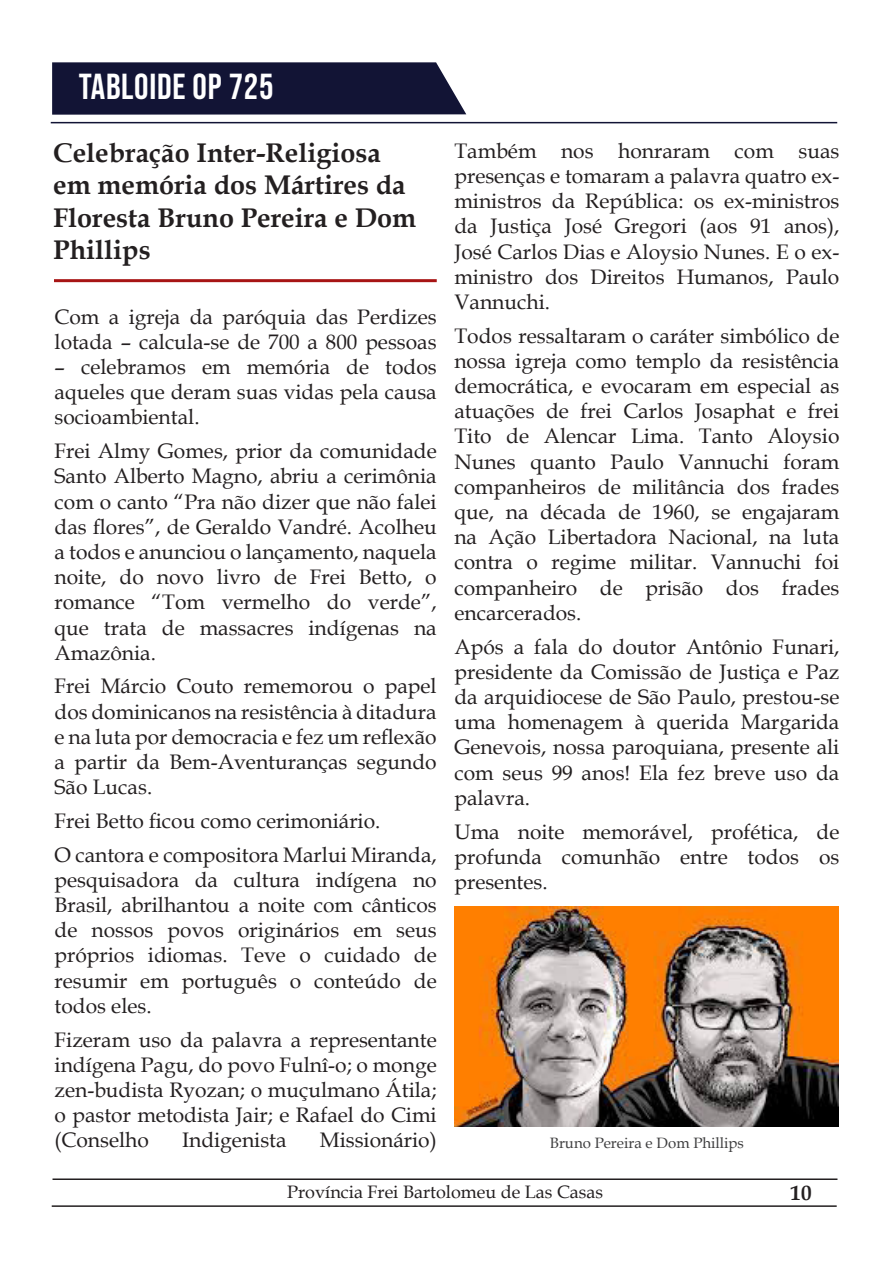
<style>
.page{position:relative;width:893px;height:1263px;background:#fff}
.page>*{position:absolute;margin:0;border:0;box-sizing:border-box;transform-origin:0 0}
.t1{font:36px "Bebas Neue";letter-spacing:.02em;color:#fff}
.t2{font:700 27px/32.4px "Book Antiqua";color:#231f20}
.Corpo_do_Texto{font:21px/25.2px "Book Antiqua";color:#231f20;text-align:justify}
.t3{font:700 21px "Book Antiqua";color:#231f20}
.t4{font:18px "Book Antiqua";color:#231f20}
.t5{font:15px "Book Antiqua";color:#3e3e3f}
</style>
<div class="page">
<hr style="left:53px;top:1178px;width:784px;height:2px;background:#231f20">
<hr style="left:52px;top:1205px;width:785px;height:2px;background:#231f20">
<svg style="left:52px;top:62px;width:415px;height:53px;background:#1d1f3f"></svg>
<hr style="left:51px;top:122px;width:786px;height:1px;background:#121435">
<hr style="left:54px;top:279px;width:383px;height:3px;background:#a71414">
<img style="left:454px;top:906px;width:385px;height:221px">
<h1 class="t1" style="left:79px;top:66px;width:196px">TABLOIDE OP 725</h1>
<p class="t2" style="left:53px;top:137px;width:365px">Celebração Inter-Religiosa em memória dos Mártires da<br>Floresta Bruno Pereira e Dom<br>Phillips</p>
<p class="Corpo_do_Texto" style="left:55px;top:303px;width:384px">Com a igreja da paróquia das Perdizes lotada – calcula-se de 700 a 800 pessoas</p>
<p class="Corpo_do_Texto" style="left:55px;top:354px;width:384px">– celebramos em memória de todos aqueles que deram suas vidas pela causa socioambiental.</p>
<p class="Corpo_do_Texto" style="left:55px;top:438px;width:384px">Frei Almy Gomes, prior da comunidade Santo Alberto Magno, abriu a cerimônia com o canto “Pra não dizer que não falei das flores”, de Geraldo Vandré. Acolheu a todos e anunciou o lançamento, naquela noite, do novo livro de Frei Betto, o romance “Tom vermelho do verde”, que trata de massacres indígenas na Amazônia.</p>
<p class="Corpo_do_Texto" style="left:55px;top:673px;width:384px">Frei Márcio Couto rememorou o papel dos dominicanos na resistência à ditadura e na luta por democracia e fez um reflexão a partir da Bem-Aventuranças segundo São Lucas.</p>
<p class="Corpo_do_Texto" style="left:55px;top:808px;width:327px">Frei Betto ficou como cerimoniário.</p>
<p class="Corpo_do_Texto" style="left:55px;top:841px;width:384px">O cantora e compositora Marlui Miranda, pesquisadora da cultura indígena no Brasil, abrilhantou a noite com cânticos de nossos povos originários em seus próprios idiomas. Teve o cuidado de resumir em português o conteúdo de todos eles.</p>
<p class="Corpo_do_Texto" style="left:55px;top:1026px;width:384px">Fizeram uso da palavra a representante indígena Pagu, do povo Fulnî-o; o monge zen-budista Ryozan; o muçulmano Átila; o pastor metodista Jair; e Rafael do Cimi (Conselho</p>
<p class="Corpo_do_Texto" style="left:182px;top:1127px;width:106px">Indigenista</p>
<p class="Corpo_do_Texto" style="left:320px;top:1127px;width:118px">Missionário)</p>
<p class="Corpo_do_Texto" style="left:454px;top:137px;width:386px">Também nos honraram com suas presenças e tomaram a palavra quatro ex&shy;ministros da República: os ex-ministros da Justiça José Gregori (aos 91 anos), José Carlos Dias e Aloysio Nunes. E o ex&shy;ministro dos Direitos Humanos, Paulo Vannuchi.</p>
<p class="Corpo_do_Texto" style="left:454px;top:322px;width:386px">Todos ressaltaram o caráter simbólico de nossa igreja como templo da resistência democrática, e evocaram em especial as atuações de frei Carlos Josaphat e frei Tito de Alencar Lima. Tanto Aloysio Nunes quanto Paulo Vannuchi foram companheiros de militância dos frades que, na década de 1960, se engajaram na Ação Libertadora Nacional, na luta contra o regime militar. Vannuchi foi companheiro de prisão dos frades encarcerados.</p>
<p class="Corpo_do_Texto" style="left:454px;top:633px;width:386px">Após a fala do doutor Antônio Funari, presidente da Comissão de Justiça e Paz da arquidiocese de São Paulo, prestou-se uma homenagem à querida Margarida Genevois, nossa paroquiana, presente ali com seus 99 anos! Ela fez breve uso da palavra.</p>
<p class="Corpo_do_Texto" style="left:454px;top:818px;width:386px">Uma noite memorável, profética, de profunda comunhão entre todos os presentes.</p>
<p class="t5" style="left:550px;top:1133px;width:196px">Bruno Pereira e Dom Phillips</p>
<p class="t4" style="left:287px;top:1180px;width:317px">Província Frei Bartolomeu de Las Casas</p>
<p class="t3" style="left:790px;top:1178px;width:22px">10</p>
</div>
